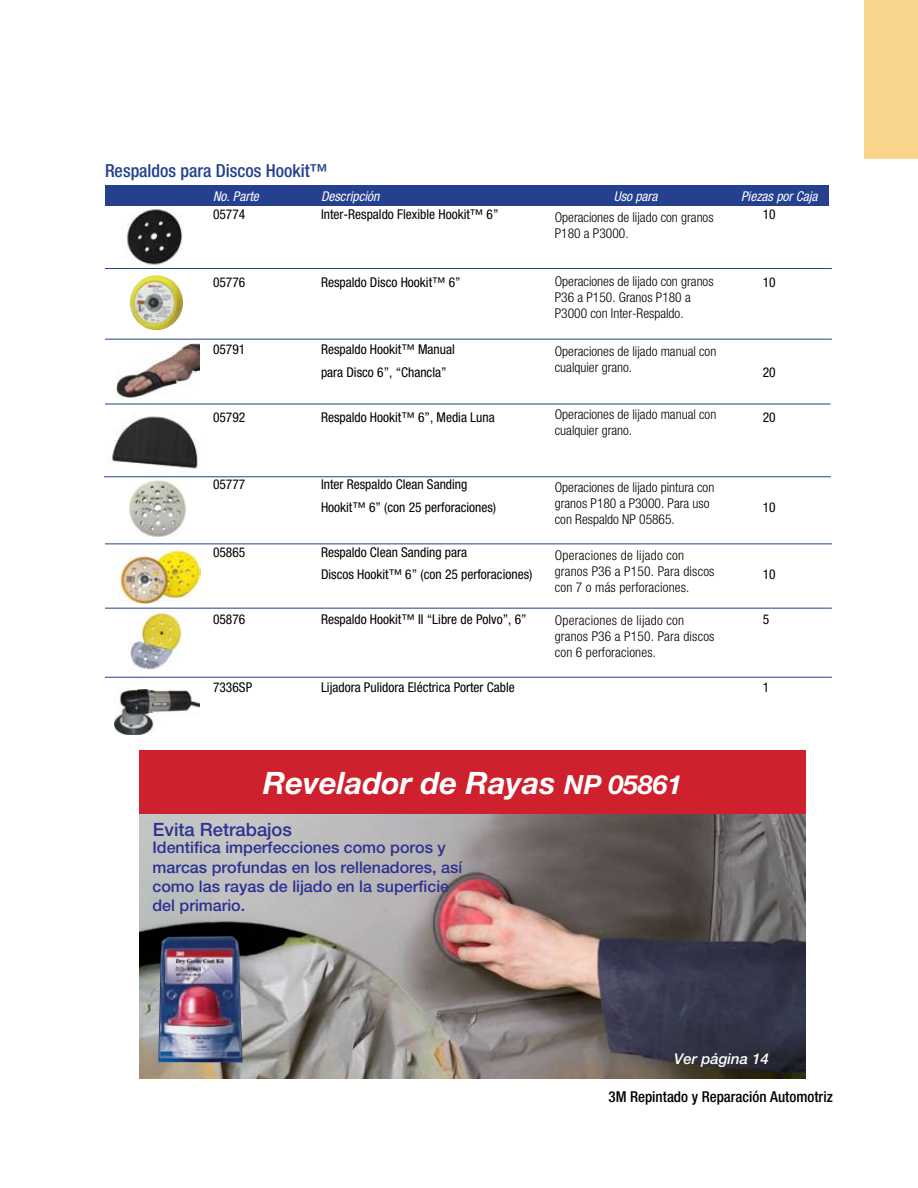
<style>
.page{position:relative;width:918px;height:1188px;background:#fff}
.page>*{position:absolute;margin:0;border:0;box-sizing:border-box;transform-origin:0 0}
.t1{font:italic 700 30.9px "Helvetica Neue";color:#fff}
.t2{font:500 18.3px "Helvetica Neue";color:#2e3192}
.t3{font:500 condensed 18px "Helvetica Neue";color:#24408f}
.t4{font:500 16.05px/19.4px "Helvetica Neue";color:#2e3192}
.t5{font:500 condensed 15px "Helvetica Neue";color:#000}
.t6{font:italic 500 14.85px "Helvetica Neue";color:#fff}
.t7{font:300 condensed 13.5px/16.2px "Helvetica Neue";color:#000}
.t8{font:condensed 13.5px/22.5px "Helvetica Neue";color:#000}
.t9{font:italic condensed 13.5px "Helvetica Neue";color:#fff}
.s1{font-size:26.4px}
</style>
<div class="page">
<img style="left:130px;top:611px;width:52px;height:59px">
<img style="left:123px;top:209px;width:60px;height:56px">
<img style="left:111px;top:416px;width:87px;height:53px">
<hr style="left:105px;top:544px;width:727px;height:1px;background:#24408f">
<hr style="left:105px;top:268px;width:727px;height:1px;background:#24408f">
<hr style="left:104px;top:476px;width:727px;height:1px;background:#24408f">
<hr style="left:105px;top:339px;width:727px;height:1px;background:#24408f">
<hr style="left:105px;top:677px;width:727px;height:1px;background:#24408f">
<div style="left:105px;top:186px;width:724px;height:20px;background:#24408f"></div>
<hr style="left:105px;top:404px;width:725px;height:1px;background:#24408f">
<hr style="left:105px;top:608px;width:727px;height:1px;background:#24408f">
<img style="left:129px;top:275px;width:54px;height:56px">
<img style="left:116px;top:344px;width:83px;height:54px">
<img style="left:129px;top:480px;width:57px;height:57px">
<img style="left:119px;top:551px;width:81px;height:53px">
<img style="left:115px;top:690px;width:85px;height:44px">
<img style="left:140px;top:813px;width:666px;height:265px">
<div style="left:139px;top:750px;width:667px;height:63px;background:#ce202d"></div>
<img style="left:158px;top:937px;width:85px;height:125px">
<div style="left:864px;top:0;width:54px;height:159px;background:#f9d58c"></div>
<h3 class="t3" style="left:105px;top:160px;width:224px">Respaldos para Discos Hookit™</h3>
<p class="t8" style="left:213px;top:203px;width:34px">05774</p>
<p class="t8" style="left:321px;top:203px;width:179px">Inter-Respaldo Flexible Hookit™ 6”</p>
<p class="t8" style="left:763px;top:203px;width:14px">10</p>
<p class="t9" style="left:213px;top:189px;width:47px">No. Parte</p>
<p class="t9" style="left:321px;top:189px;width:60px">Descripción</p>
<p class="t9" style="left:614px;top:189px;width:45px">Uso para</p>
<p class="t9" style="left:741px;top:189px;width:78px">Piezas por Caja</p>
<p class="t7" style="left:555px;top:209px;width:160px">Operaciones de lijado con granos<br>P180 a P3000.</p>
<p class="t7" style="left:555px;top:273px;width:160px">Operaciones de lijado con granos<br>P36 a P150. Granos P180 a<br>P3000 con Inter-Respaldo.</p>
<p class="t7" style="left:555px;top:343px;width:163px">Operaciones de lijado manual con cualquier grano.</p>
<p class="t7" style="left:555px;top:406px;width:163px">Operaciones de lijado manual con cualquier grano.</p>
<p class="t8" style="left:213px;top:271px;width:34px">05776</p>
<p class="t8" style="left:321px;top:271px;width:141px">Respaldo Disco Hookit™ 6”</p>
<p class="t8" style="left:763px;top:271px;width:14px">10</p>
<p class="t8" style="left:213px;top:338px;width:34px">05791</p>
<p class="t8" style="left:321px;top:338px;width:135px">Respaldo Hookit™ Manual para Disco 6”, “Chancla”</p>
<p class="t8" style="left:763px;top:361px;width:14px">20</p>
<p class="t8" style="left:213px;top:406px;width:34px">05792</p>
<p class="t8" style="left:321px;top:406px;width:175px">Respaldo Hookit™ 6”, Media Luna</p>
<p class="t8" style="left:763px;top:406px;width:14px">20</p>
<p class="t8" style="left:213px;top:473px;width:34px">05777</p>
<p class="t8" style="left:321px;top:473px;width:177px">Inter Respaldo Clean Sanding<br>Hookit™ 6” (con 25 perforaciones)</p>
<p class="t7" style="left:555px;top:479px;width:161px">Operaciones de lijado pintura con granos P180 a P3000. Para uso con Respaldo NP 05865.</p>
<p class="t7" style="left:555px;top:547px;width:161px">Operaciones de lijado con granos P36 a P150. Para discos con 7 o más perforaciones.</p>
<p class="t7" style="left:555px;top:612px;width:161px">Operaciones de lijado con granos P36 a P150. Para discos con 6 perforaciones.</p>
<p class="t8" style="left:763px;top:496px;width:14px">10</p>
<p class="t8" style="left:213px;top:541px;width:34px">05865</p>
<p class="t8" style="left:321px;top:541px;width:213px">Respaldo Clean Sanding para<br>Discos Hookit™ 6” (con 25 perforaciones)</p>
<p class="t8" style="left:763px;top:563px;width:14px">10</p>
<p class="t8" style="left:213px;top:608px;width:34px">05876</p>
<p class="t8" style="left:321px;top:608px;width:207px">Respaldo Hookit™ II “Libre de Polvo”, 6”</p>
<p class="t8" style="left:763px;top:608px;width:8px">5</p>
<p class="t8" style="left:213px;top:676px;width:41px">7336SP</p>
<p class="t8" style="left:321px;top:676px;width:195px">Lijadora Pulidora Eléctrica Porter Cable</p>
<p class="t8" style="left:763px;top:676px;width:8px">1</p>
<h1 class="t1" style="left:263px;top:764px;width:421px">Revelador de Rayas <span class="s1">NP 05861</span></h1>
<h2 class="t2" style="left:153px;top:818px;width:141px">Evita Retrabajos</h2>
<p class="t4" style="left:152px;top:838px;width:311px">Identifica imperfecciones como poros y marcas profundas en los rellenadores, así como las rayas de lijado en la superficie del primario.</p>
<p class="t6" style="left:674px;top:1050px;width:96px">Ver página 14</p>
<p class="t5" style="left:608px;top:1088px;width:226px">3M Repintado y Reparación Automotriz</p>
</div>
